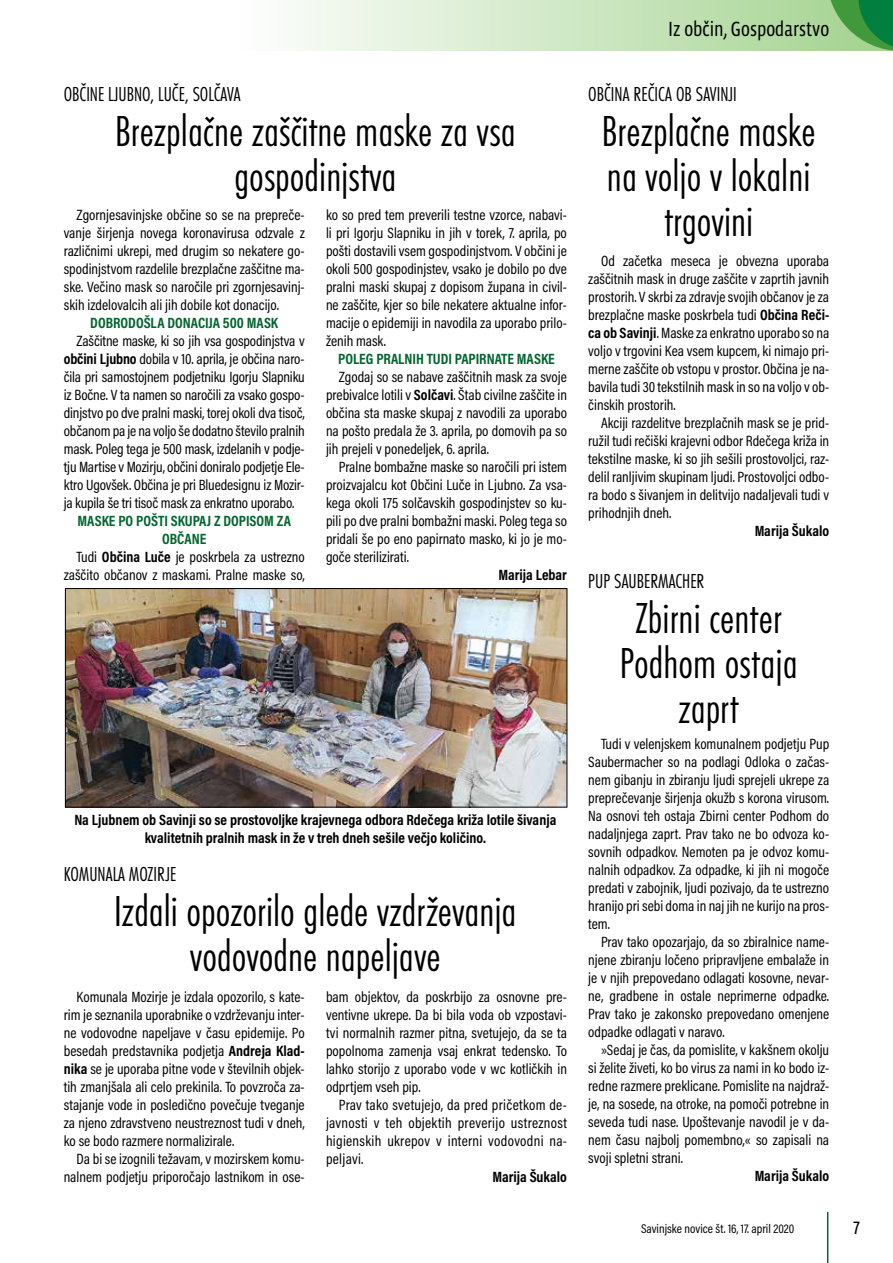
<style>
.page{position:relative;width:893px;height:1263px;background:#fff}
.page>*{position:absolute;margin:0;border:0;box-sizing:border-box;transform-origin:0 0}
.t1{font:45px/45px "Futura TEE Ligh Cond";color:#000;text-align:center}
.t2{font:21px "Futura TEE Ligh Cond";color:#000}
.t3{font:21px "Vista Sans Nar OTCE";color:#000}
.t4{font:18px "Ubuntu Condensed";color:#000}
.t5{font:15px/18px "Acumin Pro Cond";color:#000;text-align:justify}
.t6{font:700 15px/18px "Acumin Pro Cond";color:#000;text-align:center}
.t7{font:700 15px "Acumin Pro Cond";color:#00652e}
.t8{font:12.75px "Acumin Pro Cond";color:#000}
.s1{font-weight:700}
</style>
<div class="page">
<svg style="left:294px;top:0;width:533px;height:51px;background:#d0e8c6"></svg>
<hr style="left:827px;top:1212px;width:1px;height:51px;background:#00652e">
<svg style="left:827px;top:0;width:66px;height:51px;background:#4ea55b"></svg>
<img style="left:67px;top:590px;width:498px;height:215px">
<div style="left:65px;top:588px;width:502px;height:219px;border:1px solid #000"></div>
<h2 class="t2" style="left:64px;top:82px;width:178px">OBČINE LJUBNO, LUČE, SOLČAVA</h2>
<h1 class="t1" style="left:115px;top:108px;width:402px">Brezplačne zaščitne maske za vsa gospodinjstva</h1>
<p class="t5" style="left:64px;top:205px;width:242px;text-indent:13px">Zgornjesavinjske občine so se na prepreče&shy;vanje širjenja novega koronavirusa odzvale z različnimi ukrepi, med drugim so nekatere go&shy;spodinjstvom razdelile brezplačne zaščitne ma&shy;ske. Večino mask so naročile pri zgornjesavinj&shy;skih izdelovalcih ali jih dobile kot donacijo.</p>
<p class="t7" style="left:90px;top:313px;width:189px">DOBRODOŠLA DONACIJA 500 MASK</p>
<p class="t5" style="left:64px;top:331px;width:242px;text-indent:13px">Zaščitne maske, ki so jih vsa gospodinjstva v <span class="s1">občini Ljubno</span> dobila v 10. aprila, je občina naro&shy;čila pri samostojnem podjetniku Igorju Slapniku iz Bočne. V ta namen so naročili za vsako gospo&shy;dinjstvo po dve pralni maski, torej okoli dva tisoč, občanom pa je na voljo še dodatno število pralnih mask. Poleg tega je 500 mask, izdelanih v podje&shy;tju Martise v Mozirju, občini doniralo podjetje Ele&shy;ktro Ugovšek. Občina je pri Bluedesignu iz Mozir&shy;ja kupila še tri tisoč mask za enkratno uporabo.</p>
<p class="t7" style="left:78px;top:511px;width:215px">MASKE PO POŠTI SKUPAJ Z DOPISOM ZA</p>
<p class="t7" style="left:162px;top:529px;width:46px">OBČANE</p>
<p class="t5" style="left:77px;top:547px;width:230px">Tudi <span class="s1">Občina Luče</span> je poskrbela za ustrezno</p>
<p class="t5" style="left:64px;top:565px;width:242px">zaščito občanov z maskami. Pralne maske so,</p>
<p class="t5" style="left:326px;top:205px;width:242px">ko so pred tem preverili testne vzorce, nabavi&shy;li pri Igorju Slapniku in jih v torek, 7. aprila, po pošti dostavili vsem gospodinjstvom. V občini je okoli 500 gospodinjstev, vsako je dobilo po dve pralni maski skupaj z dopisom župana in civil&shy;ne zaščite, kjer so bile nekatere aktualne infor&shy;macije o epidemiji in navodila za uporabo prilo&shy;ženih mask.</p>
<p class="t7" style="left:338px;top:349px;width:218px">POLEG PRALNIH TUDI PAPIRNATE MASKE</p>
<p class="t5" style="left:326px;top:367px;width:242px;text-indent:13px">Zgodaj so se nabave zaščitnih mask za svoje prebivalce lotili v <span class="s1">Solčavi</span>. Štab civilne zaščite in občina sta maske skupaj z navodili za uporabo na pošto predala že 3. aprila, po domovih pa so jih prejeli v ponedeljek, 6. aprila.</p>
<p class="t5" style="left:326px;top:457px;width:242px;text-indent:13px">Pralne bombažne maske so naročili pri istem proizvajalcu kot Občini Luče in Ljubno. Za vsa&shy;kega okoli 175 solčavskih gospodinjstev so ku&shy;pili po dve pralni bombažni maski. Poleg tega so pridali še po eno papirnato masko, ki jo je mo&shy;goče sterilizirati.</p>
<p class="t6" style="left:499px;top:565px;width:70px">Marija Lebar</p>
<p class="t6" style="left:74px;top:811px;width:483px">Na Ljubnem ob Savinji so se prostovoljke krajevnega odbora Rdečega križa lotile šivanja kvalitetnih pralnih mask in že v treh dneh sešile večjo količino.</p>
<h2 class="t2" style="left:64px;top:862px;width:114px">KOMUNALA MOZIRJE</h2>
<h1 class="t1" style="left:114px;top:889px;width:404px">Izdali opozorilo glede vzdrževanja vodovodne napeljave</h1>
<p class="t5" style="left:64px;top:987px;width:242px;text-indent:13px">Komunala Mozirje je izdala opozorilo, s kate&shy;rim je seznanila uporabnike o vzdrževanju inter&shy;ne vodovodne napeljave v času epidemije. Po besedah predstavnika podjetja <span class="s1">Andreja Klad&shy;nika</span> se je uporaba pitne vode v številnih objek&shy;tih zmanjšala ali celo prekinila. To povzroča za&shy;stajanje vode in posledično povečuje tveganje za njeno zdravstveno neustreznost tudi v dneh, ko se bodo razmere normalizirale.</p>
<p class="t5" style="left:64px;top:1149px;width:242px;text-align:right">Da bi se izognili težavam, v mozirskem komu&shy;nalnem podjetju priporočajo lastnikom in ose-</p>
<p class="t5" style="left:326px;top:987px;width:242px">bam objektov, da poskrbijo za osnovne pre&shy;ventivne ukrepe. Da bi bila voda ob vzpostavi&shy;tvi normalnih razmer pitna, svetujejo, da se ta popolnoma zamenja vsaj enkrat tedensko. To lahko storijo z uporabo vode v wc kotličkih in odprtjem vseh pip.</p>
<p class="t5" style="left:326px;top:1095px;width:242px;text-indent:13px">Prav tako svetujejo, da pred pričetkom de&shy;javnosti v teh objektih preverijo ustreznost higienskih ukrepov v interni vodovodni na&shy;peljavi.</p>
<p class="t6" style="left:492px;top:1167px;width:76px">Marija Šukalo</p>
<h2 class="t3" style="left:668px;top:16px;width:162px">Iz občin, Gospodarstvo</h2>
<h2 class="t2" style="left:588px;top:82px;width:150px">OBČINA REČICA OB SAVINJI</h2>
<h1 class="t1" style="left:602px;top:108px;width:215px">Brezplačne maske na voljo v lokalni trgovini</h1>
<p class="t5" style="left:588px;top:251px;width:242px;text-indent:13px">Od začetka meseca je obvezna uporaba zaščitnih mask in druge zaščite v zaprtih javnih prostorih. V skrbi za zdravje svojih občanov je za brezplačne maske poskrbela tudi <span class="s1">Občina Reči&shy;ca ob Savinji</span>. Maske za enkratno uporabo so na voljo v trgovini Kea vsem kupcem, ki nimajo pri&shy;merne zaščite ob vstopu v prostor. Občina je na&shy;bavila tudi 30 tekstilnih mask in so na voljo v ob&shy;činskih prostorih.</p>
<p class="t5" style="left:588px;top:413px;width:242px;text-indent:13px">Akciji razdelitve brezplačnih mask se je prid&shy;ružil tudi rečiški krajevni odbor Rdečega križa in tekstilne maske, ki so jih sešili prostovoljci, raz&shy;delil ranljivim skupinam ljudi. Prostovoljci odbo&shy;ra bodo s šivanjem in delitvijo nadaljevali tudi v prihodnjih dneh.</p>
<p class="t6" style="left:755px;top:521px;width:76px">Marija Šukalo</p>
<h2 class="t2" style="left:588px;top:569px;width:118px">PUP SAUBERMACHER</h2>
<h1 class="t1" style="left:620px;top:596px;width:179px">Zbirni center<br>Podhom ostaja zaprt</h1>
<p class="t5" style="left:588px;top:735px;width:242px;text-indent:13px">Tudi v velenjskem komunalnem podjetju Pup Saubermacher so na podlagi Odloka o začas&shy;nem gibanju in zbiranju ljudi sprejeli ukrepe za preprečevanje širjenja okužb s korona virusom.<br>Na osnovi teh ostaja Zbirni center Podhom do nadaljnjega zaprt. Prav tako ne bo odvoza ko&shy;sovnih odpadkov. Nemoten pa je odvoz komu&shy;nalnih odpadkov. Za odpadke, ki jih ni mogoče predati v zabojnik, ljudi pozivajo, da te ustrezno hranijo pri sebi doma in naj jih ne kurijo na pros&shy;tem.</p>
<p class="t5" style="left:588px;top:933px;width:242px;text-indent:13px">Prav tako opozarjajo, da so zbiralnice name&shy;njene zbiranju ločeno pripravljene embalaže in je v njih prepovedano odlagati kosovne, nevar&shy;ne, gradbene in ostale neprimerne odpadke.<br>Prav tako je zakonsko prepovedano omenjene odpadke odlagati v naravo.</p>
<p class="t5" style="left:588px;top:1041px;width:242px;text-indent:13px">»Sedaj je čas, da pomislite, v kakšnem okolju si želite živeti, ko bo virus za nami in ko bodo iz&shy;redne razmere preklicane. Pomislite na najdraž&shy;je, na sosede, na otroke, na pomoči potrebne in seveda tudi nase. Upoštevanje navodil je v da&shy;nem času najbolj pomembno,« so zapisali na svoji spletni strani.</p>
<p class="t6" style="left:755px;top:1167px;width:76px">Marija Šukalo</p>
<p class="t8" style="left:641px;top:1221px;width:155px">Savinjske novice št. 16, 17. april 2020</p>
<p class="t4" style="left:853px;top:1216px;width:9px">7</p>
</div>
